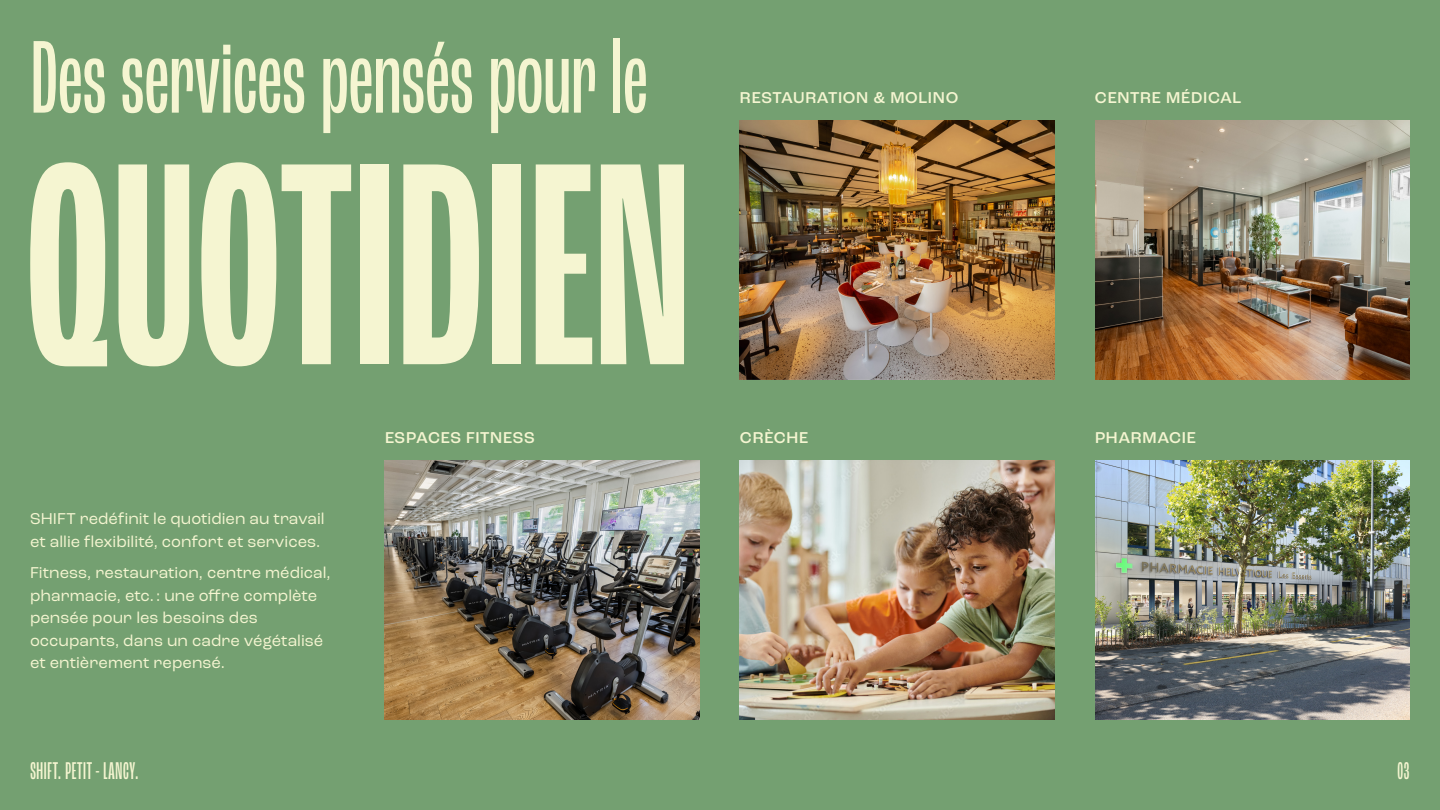
<style>
.page{position:relative;width:1440px;height:810px;background:#74a071}
.page>*{position:absolute;margin:0;border:0;box-sizing:border-box;transform-origin:0 0}
.heading_4{font:500 extra-condensed 303.52px "Roc Grotesk";letter-spacing:-.015em;color:#f5f5d1}
.heading_4-2{font:extra-condensed 108.75px "Roc Grotesk";letter-spacing:-.015em;color:#f5f5d1}
.Teaser_heading_2{font:extra-condensed 25.5px "Roc Grotesk";letter-spacing:.005em;color:#f5f5d1}
.Teaser_body_copy{font:16.5px/22.5px "Roc Grotesk";color:#f5f5d1}
.Teaser_body_copy-2{font:500 16.5px "Roc Grotesk";letter-spacing:.04em;color:#f5f5d1}
</style>
<div class="page">
<img style="left:385px;top:460px;width:315px;height:260px">
<img style="left:740px;top:460px;width:315px;height:260px">
<img style="left:1095px;top:460px;width:315px;height:260px">
<img style="left:1095px;top:120px;width:315px;height:260px">
<img style="left:740px;top:120px;width:315px;height:260px">
<p class="heading_4-2" style="left:30px;top:17px;width:620px">Des services pensés pour le</p>
<p class="heading_4" style="left:23px;top:94px;width:672px">QUOTIDIEN</p>
<p class="Teaser_body_copy" style="left:30px;top:508px;width:296px">SHIFT redéfinit le quotidien au travail et allie flexibilité, confort et services.</p>
<p class="Teaser_body_copy" style="left:30px;top:562px;width:302px">Fitness, restauration, centre médical, pharmacie, etc. : une offre complète pensée pour les besoins des occupants, dans un cadre végétalisé et entièrement repensé.</p>
<p class="Teaser_body_copy-2" style="left:385px;top:427px;width:151px">ESPACES FITNESS</p>
<p class="Teaser_body_copy-2" style="left:740px;top:87px;width:220px">RESTAURATION &amp; MOLINO</p>
<p class="Teaser_body_copy-2" style="left:1095px;top:87px;width:148px">CENTRE MÉDICAL</p>
<p class="Teaser_body_copy-2" style="left:740px;top:427px;width:70px">CRÈCHE</p>
<p class="Teaser_body_copy-2" style="left:1095px;top:427px;width:103px">PHARMACIE</p>
<p class="Teaser_heading_2" style="left:30px;top:757px;width:110px">SHIFT. PETIT - LANCY.</p>
<p class="Teaser_heading_2" style="left:1397px;top:757px;width:14px">03</p>
</div>
